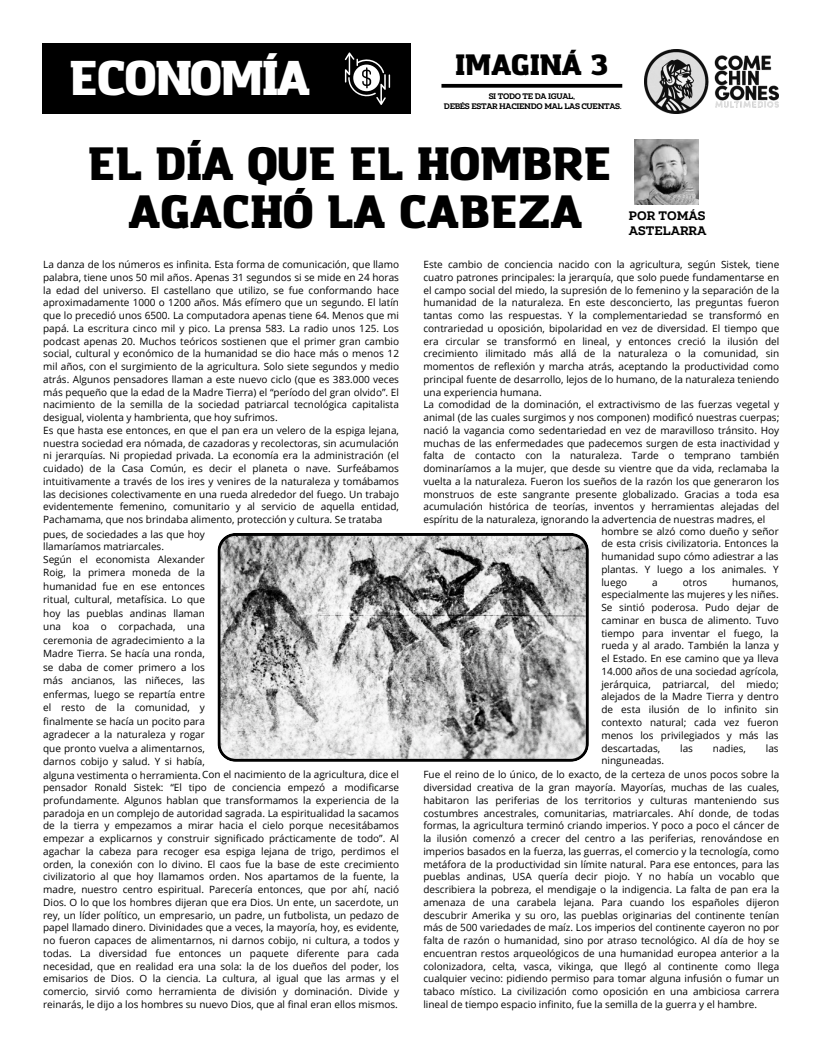
<style>
.page{position:relative;width:822px;height:1049px;background:#fff}
.page>*{position:absolute;margin:0;border:0;box-sizing:border-box;transform-origin:0 0}
.t1{font:900 48px "Amazing Grotesk";letter-spacing:-.04em;color:#fff}
.t2{font:900 45.9px "Amazing Grotesk";letter-spacing:-.01em;color:#000}
.t3{font:900 28.9px "Amazing Grotesk";letter-spacing:-.01em;color:#000}
.t4{font:700 12.3px/14.2px "Amazing Slab";color:#000}
.t5{font:10px/12.8px "Open Sans";color:#000;text-align:justify}
.t6{font:700 8px "Amazing Slab";letter-spacing:-.04em;color:#000}
</style>
<div class="page">
<div style="left:43px;top:44px;width:368px;height:70px;background:#000"></div>
<svg style="left:441px;top:84px;width:181px;height:4px"></svg>
<img style="left:645px;top:50px;width:134px;height:63px">
<svg style="left:345px;top:52px;width:45px;height:53px"></svg>
<img style="left:634px;top:140px;width:65px;height:64px">
<svg style="left:217px;top:533px;width:372px;height:228px;background:#ababab"></svg>
<h1 class="t1" style="left:69px;top:58px;width:243px">ECONOMÍA</h1>
<p class="t3" style="left:455px;top:53px;width:155px">IMAGINÁ 3</p>
<h4 class="t6" style="left:489px;top:91px;width:88px">SI TODO TE DA IGUAL,</h4>
<h4 class="t6" style="left:444px;top:101px;width:179px">DEBÉS ESTAR HACIENDO MAL LAS CUENTAS.</h4>
<p class="t2" style="left:88px;top:145px;width:525px">EL DÍA QUE EL HOMBRE</p>
<p class="t2" style="left:128px;top:193px;width:456px">AGACHÓ LA CABEZA</p>
<p class="t4" style="left:629px;top:209px;width:79px">POR TOMÁS<br>ASTELARRA</p>
<p class="t5" style="left:43px;top:258px;width:357px;text-align:left">La danza de los números es infinita. Esta forma de comunicación, que llamo palabra, tiene unos 50 mil años. Apenas 31 segundos si se mide en 24 horas la edad del universo. El castellano que utilizo, se fue conformando hace aproximadamente 1000 o 1200 años. Más efímero que un segundo. El latín que lo precedió unos 6500. La computadora apenas tiene 64. Menos que mi papá. La escritura cinco mil y pico. La prensa 583. La radio unos 125. Los podcast apenas 20. Muchos teóricos sostienen que el primer gran cambio social, cultural y económico de la humanidad se dio hace más o menos 12 mil años, con el surgimiento de la agricultura. Solo siete segundos y medio atrás. Algunos pensadores llaman a este nuevo ciclo (que es 383.000 veces más pequeño que la edad de la Madre Tierra) el “período del gran olvido”. El nacimiento de la semilla de la sociedad patriarcal tecnológica capitalista desigual, violenta y hambrienta, que hoy sufrimos.<br>Es que hasta ese entonces, en que el pan era un velero de la espiga lejana, nuestra sociedad era nómada, de cazadoras y recolectoras, sin acumulación ni jerarquías. Ni propiedad privada. La economía era la administración (el cuidado) de la Casa Común, es decir el planeta o nave. Surfeábamos intuitivamente a través de los ires y venires de la naturaleza y tomábamos las decisiones colectivamente en una rueda alrededor del fuego. Un trabajo evidentemente femenino, comunitario y al servicio de aquella entidad, Pachamama, que nos brindaba alimento, protección y cultura. Se trataba</p>
<h1 class="t5" style="left:423px;top:258px;width:357px;text-align:left">Este cambio de conciencia nacido con la agricultura, según Sistek, tiene cuatro patrones principales: la jerarquía, que solo puede fundamentarse en el campo social del miedo, la supresión de lo femenino y la separación de la humanidad de la naturaleza. En este desconcierto, las preguntas fueron tantas como las respuestas. Y la complementariedad se transformó en contrariedad u oposición, bipolaridad en vez de diversidad. El tiempo que era circular se transformó en lineal, y entonces creció la ilusión del crecimiento ilimitado más allá de la naturaleza o la comunidad, sin momentos de reflexión y marcha atrás, aceptando la productividad como principal fuente de desarrollo, lejos de lo humano, de la naturaleza teniendo una experiencia humana.<br>La comodidad de la dominación, el extractivismo de las fuerzas vegetal y animal (de las cuales surgimos y nos componen) modificó nuestras cuerpas; nació la vagancia como sedentariedad en vez de maravilloso tránsito. Hoy muchas de las enfermedades que padecemos surgen de esta inactividad y falta de contacto con la naturaleza. Tarde o temprano también dominaríamos a la mujer, que desde su vientre que da vida, reclamaba la vuelta a la naturaleza. Fueron los sueños de la razón los que generaron los monstruos de este sangrante presente globalizado. Gracias a toda esa acumulación histórica de teorías, inventos y herramientas alejadas del espíritu de la naturaleza, ignorando la advertencia de nuestras madres, el</h1>
<p class="t5" style="left:43px;top:527px;width:163px;line-height:13.4px;text-align:left">pues, de sociedades a las que hoy llamaríamos matriarcales.<br>Según el economista Alexander<br>Roig, la primera moneda de la humanidad fue en ese entonces ritual, cultural, metafísica. Lo que hoy las pueblas andinas llaman una koa o corpachada, una ceremonia de agradecimiento a la<br>Madre Tierra. Se hacía una ronda, se daba de comer primero a los más ancianos, las niñeces, las enfermas, luego se repartía entre el resto de la comunidad, y finalmente se hacía un pocito para agradecer a la naturaleza y rogar que pronto vuelva a alimentarnos, darnos cobijo y salud. Y si había,</p>
<h3 class="t5" style="left:601px;top:524px;width:179px">hombre se alzó como dueño y señor de esta crisis civilizatoria. Entonces la humanidad supo cómo adiestrar a las plantas. Y luego a los animales. Y luego</h3>
<h3 class="t5" style="left:601px;top:575px;width:179px;text-indent:131px">humanos, especialmente las mujeres y les niñes.<br>Se sintió poderosa. Pudo dejar de caminar en busca de alimento. Tuvo tiempo para inventar el fuego, la rueda y al arado. También la lanza y el Estado. En ese camino que ya lleva 14.000 años de una sociedad agrícola, jerárquica, patriarcal, del miedo; alejados de la Madre Tierra y dentro de esta ilusión de lo infinito sin contexto natural; cada vez fueron menos los privilegiados y más las descartadas,</h3>
<h3 class="t5" style="left:652px;top:575px;width:7px">a</h3>
<h3 class="t5" style="left:683px;top:575px;width:26px">otros</h3>
<h3 class="t5" style="left:680px;top:741px;width:14px">las</h3>
<h3 class="t5" style="left:713px;top:741px;width:35px">nadies,</h3>
<h3 class="t5" style="left:766px;top:741px;width:14px">las</h3>
<h3 class="t5" style="left:601px;top:754px;width:64px">ninguneadas.</h3>
<p class="t5" style="left:43px;top:768px;width:357px">alguna vestimenta o herramienta.Con el nacimiento de la agricultura, dice el pensador Ronald Sistek: “El tipo de conciencia empezó a modificarse profundamente. Algunos hablan que transformamos la experiencia de la paradoja en un complejo de autoridad sagrada. La espiritualidad la sacamos de la tierra y empezamos a mirar hacia el cielo porque necesitábamos empezar a explicarnos y construir significado prácticamente de todo”. Al agachar la cabeza para recoger esa espiga lejana de trigo, perdimos el orden, la conexión con lo divino. El caos fue la base de este crecimiento civilizatorio al que hoy llamamos orden. Nos apartamos de la fuente, la madre, nuestro centro espiritual. Parecería entonces, que por ahí, nació Dios. O lo que los hombres dijeran que era Dios. Un ente, un sacerdote, un rey, un líder político, un empresario, un padre, un futbolista, un pedazo de papel llamado dinero. Divinidades que a veces, la mayoría, hoy, es evidente, no fueron capaces de alimentarnos, ni darnos cobijo, ni cultura, a todos y todas. La diversidad fue entonces un paquete diferente para cada necesidad, que en realidad era una sola: la de los dueños del poder, los emisarios de Dios. O la ciencia. La cultura, al igual que las armas y el comercio, sirvió como herramienta de división y dominación. Divide y reinarás, le dijo a los hombres su nuevo Dios, que al final eran ellos mismos.</p>
<p class="t5" style="left:423px;top:768px;width:357px">Fue el reino de lo único, de lo exacto, de la certeza de unos pocos sobre la diversidad creativa de la gran mayoría. Mayorías, muchas de las cuales, habitaron las periferias de los territorios y culturas manteniendo sus costumbres ancestrales, comunitarias, matriarcales. Ahí donde, de todas formas, la agricultura terminó criando imperios. Y poco a poco el cáncer de la ilusión comenzó a crecer del centro a las periferias, renovándose en imperios basados en la fuerza, las guerras, el comercio y la tecnología, como metáfora de la productividad sin límite natural. Para ese entonces, para las pueblas andinas, USA quería decir piojo. Y no había un vocablo que describiera la pobreza, el mendigaje o la indigencia. La falta de pan era la amenaza de una carabela lejana. Para cuando los españoles dijeron descubrir Amerika y su oro, las pueblas originarias del continente tenían más de 500 variedades de maíz. Los imperios del continente cayeron no por falta de razón o humanidad, sino por atraso tecnológico. Al día de hoy se encuentran restos arqueológicos de una humanidad europea anterior a la colonizadora, celta, vasca, vikinga, que llegó al continente como llega cualquier vecino: pidiendo permiso para tomar alguna infusión o fumar un tabaco místico. La civilización como oposición en una ambiciosa carrera lineal de tiempo espacio infinito, fue la semilla de la guerra y el hambre.</p>
</div>
